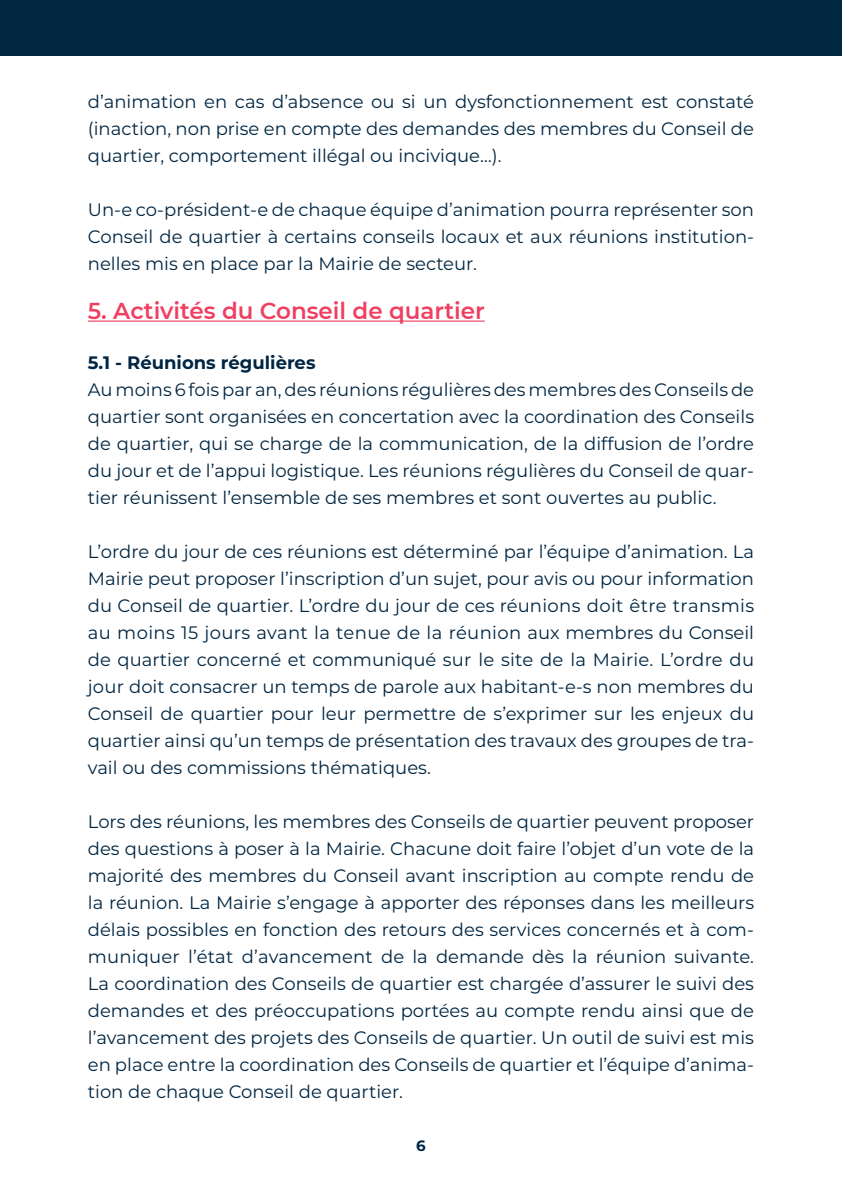
<style>
.page{position:relative;width:842px;height:1191px;background:#fff}
.page>*{position:absolute;margin:0;border:0;box-sizing:border-box;transform-origin:0 0}
.t1{font:600 23px "Montserrat";color:#ef4062}
.t2{font:18px/27px "Montserrat";color:#002642;text-align:justify}
.t3{font:700 18px "Montserrat";color:#002542}
.t4{font:700 15px "Montserrat";color:#002542}
</style>
<div class="page">
<div style="left:0;top:0;width:842px;height:55px;background:#002642"></div>
<hr style="left:88px;top:320px;width:397px;height:2px;background:#ef4062">
<p class="t2" style="left:88px;top:87px;width:668px">d’animation en cas d’absence ou si un dysfonctionnement est constaté (inaction, non prise en compte des demandes des membres du Conseil de quartier, comportement illégal ou incivique…).</p>
<p class="t2" style="left:88px;top:195px;width:668px">Un-e co-président-e de chaque équipe d’animation pourra représenter son Conseil de quartier à certains conseils locaux et aux réunions institution&shy;nelles mis en place par la Mairie de secteur.</p>
<p class="t1" style="left:88px;top:295px;width:398px">5. Activités du Conseil de quartier</p>
<p class="t3" style="left:88px;top:349px;width:229px">5.1 - Réunions régulières</p>
<p class="t2" style="left:88px;top:375px;width:668px">Au moins 6 fois par an, des réunions régulières des membres des Conseils de quartier sont organisées en concertation avec la coordination des Conseils de quartier, qui se charge de la communication, de la diffusion de l’ordre du jour et de l’appui logistique. Les réunions régulières du Conseil de quar&shy;tier réunissent l’ensemble de ses membres et sont ouvertes au public.</p>
<p class="t2" style="left:88px;top:537px;width:668px">L’ordre du jour de ces réunions est déterminé par l’équipe d’animation. La Mairie peut proposer l’inscription d’un sujet, pour avis ou pour information du Conseil de quartier. L’ordre du jour de ces réunions doit être transmis au moins 15 jours avant la tenue de la réunion aux membres du Conseil de quartier concerné et communiqué sur le site de la Mairie. L’ordre du jour doit consacrer un temps de parole aux habitant-e-s non membres du Conseil de quartier pour leur permettre de s’exprimer sur les enjeux du quartier ainsi qu’un temps de présentation des travaux des groupes de tra&shy;vail ou des commissions thématiques.</p>
<p class="t2" style="left:88px;top:807px;width:668px">Lors des réunions, les membres des Conseils de quartier peuvent proposer des questions à poser à la Mairie. Chacune doit faire l’objet d’un vote de la majorité des membres du Conseil avant inscription au compte rendu de la réunion. La Mairie s’engage à apporter des réponses dans les meilleurs délais possibles en fonction des retours des services concernés et à com&shy;muniquer l’état d’avancement de la demande dès la réunion suivante.<br>La coordination des Conseils de quartier est chargée d’assurer le suivi des demandes et des préoccupations portées au compte rendu ainsi que de l’avancement des projets des Conseils de quartier. Un outil de suivi est mis en place entre la coordination des Conseils de quartier et l’équipe d’anima&shy;tion de chaque Conseil de quartier.</p>
<p class="t4" style="left:416px;top:1134px;width:11px">6</p>
</div>
